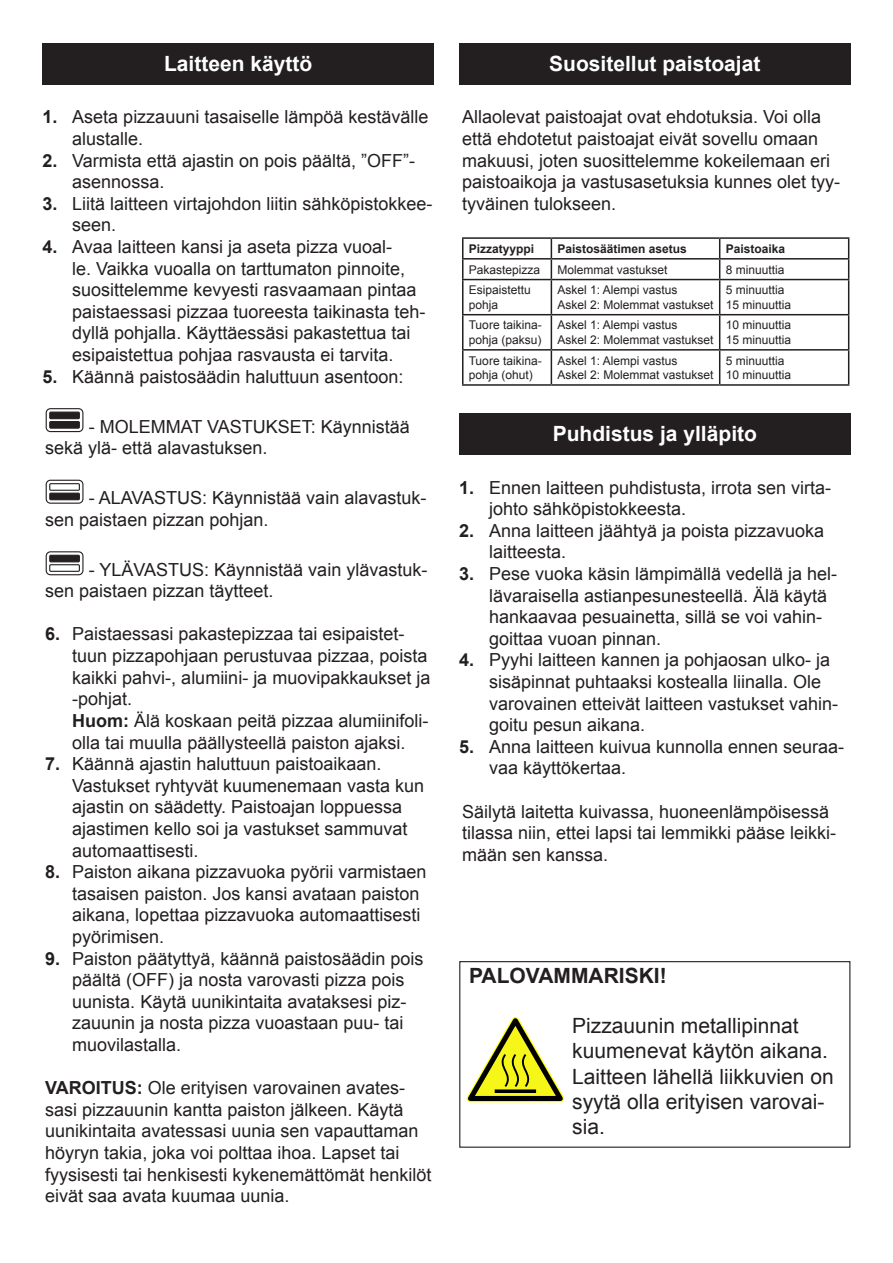
<style>
.page{position:relative;width:893px;height:1263px;background:#fff}
.page>*{position:absolute;margin:0;border:0;box-sizing:border-box;transform-origin:0 0}
.t1{font:21px/25.2px "Arial";color:#231f20}
.t2{font:700 21px "Arial";color:#fff}
.t3{font:700 21px "Arial";color:#231f20}
.t4{font:18px/21.6px "Arial";color:#231f20}
.t5{font:12px/14.4px "Arial";color:#231f20}
.t6{font:700 12px "Arial";color:#231f20}
.s1{font-weight:700}
</style>
<div class="page">
<div style="left:43px;top:43px;width:391px;height:41px;background:#231f20"></div>
<svg style="left:46px;top:409px;width:37px;height:23px"></svg>
<div style="left:46px;top:408px;width:37px;height:24px;border:1px solid #231f20;border-radius:4px"></div>
<div style="left:50px;top:412px;width:29px;height:7px;background:#231f20"></div>
<div style="left:49px;top:412px;width:31px;height:7px;border:1px solid #231f20"></div>
<div style="left:50px;top:422px;width:29px;height:6px;background:#231f20"></div>
<div style="left:49px;top:421px;width:31px;height:8px;border:1px solid #231f20"></div>
<svg style="left:46px;top:480px;width:37px;height:23px"></svg>
<div style="left:46px;top:480px;width:37px;height:24px;border:1px solid #231f20;border-radius:4px"></div>
<div style="left:50px;top:484px;width:29px;height:6px;background:#fff"></div>
<div style="left:49px;top:483px;width:31px;height:8px;border:1px solid #231f20"></div>
<div style="left:50px;top:493px;width:29px;height:7px;background:#231f20"></div>
<div style="left:49px;top:493px;width:31px;height:7px;border:1px solid #231f20"></div>
<svg style="left:46px;top:552px;width:37px;height:23px"></svg>
<div style="left:46px;top:551px;width:37px;height:24px;border:1px solid #231f20;border-radius:4px"></div>
<div style="left:50px;top:555px;width:29px;height:7px;background:#231f20"></div>
<div style="left:49px;top:555px;width:31px;height:7px;border:1px solid #231f20"></div>
<div style="left:50px;top:565px;width:29px;height:6px;background:#fff"></div>
<div style="left:49px;top:564px;width:31px;height:8px;border:1px solid #231f20"></div>
<div style="left:459px;top:43px;width:391px;height:41px;background:#231f20"></div>
<hr style="left:462px;top:237px;width:89px;height:2px;background:#231f20">
<hr style="left:551px;top:237px;width:169px;height:2px;background:#231f20">
<hr style="left:720px;top:237px;width:129px;height:2px;background:#231f20">
<hr style="left:462px;top:258px;width:89px;height:2px;background:#231f20">
<svg style="left:462px;top:239px;width:1px;height:40px"></svg>
<hr style="left:551px;top:258px;width:169px;height:2px;background:#231f20">
<svg style="left:551px;top:239px;width:1px;height:40px"></svg>
<hr style="left:720px;top:258px;width:129px;height:2px;background:#231f20">
<svg style="left:719px;top:239px;width:1px;height:40px"></svg>
<svg style="left:848px;top:239px;width:1px;height:40px"></svg>
<hr style="left:462px;top:279px;width:89px;height:1px;background:#231f20">
<hr style="left:462px;top:280px;width:1px;height:34px;background:#231f20">
<hr style="left:551px;top:279px;width:169px;height:1px;background:#231f20">
<hr style="left:551px;top:280px;width:1px;height:34px;background:#231f20">
<hr style="left:720px;top:279px;width:129px;height:1px;background:#231f20">
<hr style="left:719px;top:280px;width:1px;height:34px;background:#231f20">
<hr style="left:848px;top:280px;width:1px;height:34px;background:#231f20">
<hr style="left:462px;top:314px;width:89px;height:1px;background:#231f20">
<hr style="left:462px;top:315px;width:1px;height:34px;background:#231f20">
<hr style="left:551px;top:314px;width:169px;height:1px;background:#231f20">
<hr style="left:551px;top:315px;width:1px;height:34px;background:#231f20">
<hr style="left:720px;top:314px;width:129px;height:1px;background:#231f20">
<hr style="left:719px;top:315px;width:1px;height:34px;background:#231f20">
<hr style="left:848px;top:315px;width:1px;height:34px;background:#231f20">
<hr style="left:462px;top:349px;width:89px;height:2px;background:#231f20">
<hr style="left:462px;top:351px;width:1px;height:33px;background:#231f20">
<hr style="left:551px;top:349px;width:169px;height:2px;background:#231f20">
<hr style="left:551px;top:351px;width:1px;height:33px;background:#231f20">
<hr style="left:720px;top:349px;width:129px;height:2px;background:#231f20">
<hr style="left:719px;top:351px;width:1px;height:33px;background:#231f20">
<hr style="left:848px;top:351px;width:1px;height:33px;background:#231f20">
<hr style="left:462px;top:384px;width:89px;height:2px;background:#231f20">
<hr style="left:551px;top:384px;width:169px;height:2px;background:#231f20">
<hr style="left:720px;top:384px;width:129px;height:2px;background:#231f20">
<div style="left:459px;top:413px;width:391px;height:42px;background:#231f20"></div>
<svg style="left:467px;top:1017px;width:97px;height:85px"></svg>
<div style="left:459px;top:961px;width:391px;height:187px;border:1px solid #231f20"></div>
<p class="t2" style="left:164px;top:50px;width:150px">Laitteen käyttö</p>
<p class="t4" style="left:72px;top:106px;width:358px;text-indent:-30px"><span class="s1">1.</span> Aseta pizzauuni tasaiselle lämpöä kestävälle alustalle.</p>
<p class="t4" style="left:72px;top:150px;width:344px;text-indent:-30px"><span class="s1">2.</span> Varmista että ajastin on pois päältä, ”OFF”- asennossa.</p>
<p class="t4" style="left:72px;top:193px;width:362px;text-indent:-30px"><span class="s1">3.</span> Liitä laitteen virtajohdon liitin sähköpistokkee&shy;seen.</p>
<p class="t4" style="left:72px;top:236px;width:355px;text-indent:-30px"><span class="s1">4.</span> Avaa laitteen kansi ja aseta pizza vuoal-<br>le. Vaikka vuoalla on tarttumaton pinnoite, suosittelemme kevyesti rasvaamaan pintaa paistaessasi pizzaa tuoreesta taikinasta teh&shy;dyllä pohjalla. Käyttäessäsi pakastettua tai esipaistettua pohjaa rasvausta ei tarvita.</p>
<p class="t4" style="left:43px;top:366px;width:362px"><span class="s1">5.</span> Käännä paistosäädin haluttuun asentoon:</p>
<p class="t4" style="left:45px;top:416px;width:366px;text-indent:44px">- MOLEMMAT VASTUKSET: Käynnistää sekä ylä- että alavastuksen.</p>
<p class="t4" style="left:45px;top:487px;width:383px;text-indent:44px">- ALAVASTUS: Käynnistää vain alavastuk&shy;sen paistaen pizzan pohjan.</p>
<p class="t4" style="left:45px;top:559px;width:384px;text-indent:44px">- YLÄVASTUS: Käynnistää vain ylävastuk&shy;sen paistaen pizzan täytteet.</p>
<p class="t4" style="left:72px;top:623px;width:360px;text-indent:-27px"><span class="s1">6.</span> Paistaessasi pakastepizzaa tai esipaistet&shy;tuun pizzapohjaan perustuvaa pizzaa, poista kaikki pahvi-, alumiini- ja muovipakkaukset ja -pohjat.<br><span class="s1">Huom:</span> Älä koskaan peitä pizzaa alumiinifoli&shy;olla tai muulla päällysteellä paiston ajaksi.</p>
<p class="t4" style="left:72px;top:753px;width:353px;text-indent:-27px"><span class="s1">7.</span> Käännä ajastin haluttuun paistoaikaan.<br>Vastukset ryhtyvät kuumenemaan vasta kun ajastin on säädetty. Paistoajan loppuessa ajastimen kello soi ja vastukset sammuvat automaattisesti.</p>
<p class="t4" style="left:72px;top:861px;width:356px;text-indent:-27px"><span class="s1">8.</span> Paiston aikana pizzavuoka pyörii varmistaen tasaisen paiston. Jos kansi avataan paiston aikana, lopettaa pizzavuoka automaattisesti pyörimisen.</p>
<p class="t4" style="left:72px;top:947px;width:353px;text-indent:-27px"><span class="s1">9.</span> Paiston päätyttyä, käännä paistosäädin pois päältä (OFF) ja nosta varovasti pizza pois uunista. Käytä uunikintaita avataksesi piz&shy;zauunin ja nosta pizza vuoastaan puu- tai muovilastalla.</p>
<p class="t4" style="left:45px;top:1077px;width:388px"><span class="s1">VAROITUS:</span> Ole erityisen varovainen avates&shy;sasi pizzauunin kantta paiston jälkeen. Käytä uunikintaita avatessasi uunia sen vapauttaman höyryn takia, joka voi polttaa ihoa. Lapset tai fyysisesti tai henkisesti kykenemättömät henkilöt eivät saa avata kuumaa uunia.</p>
<p class="t2" style="left:549px;top:50px;width:213px">Suositellut paistoajat</p>
<p class="t4" style="left:462px;top:106px;width:380px">Allaolevat paistoajat ovat ehdotuksia. Voi olla että ehdotetut paistoajat eivät sovellu omaan makuusi, joten suosittelemme kokeilemaan eri paistoaikoja ja vastusasetuksia kunnes olet tyy&shy;tyväinen tulokseen.</p>
<p class="t6" style="left:469px;top:241px;width:67px">Pizzatyyppi</p>
<p class="t6" style="left:557px;top:241px;width:131px">Paistosäätimen asetus</p>
<p class="t6" style="left:726px;top:241px;width:61px">Paistoaika</p>
<p class="t5" style="left:469px;top:262px;width:73px">Pakastepizza</p>
<p class="t5" style="left:557px;top:262px;width:112px">Molemmat vastukset</p>
<p class="t5" style="left:726px;top:262px;width:60px">8 minuuttia</p>
<p class="t5" style="left:469px;top:283px;width:64px">Esipaistettu pohja</p>
<p class="t5" style="left:557px;top:283px;width:122px">Askel 1: Alempi vastus</p>
<p class="t5" style="left:726px;top:283px;width:60px">5 minuuttia</p>
<p class="t5" style="left:726px;top:297px;width:67px">15 minuuttia</p>
<p class="t5" style="left:557px;top:297px;width:158px">Askel 2: Molemmat vastukset</p>
<p class="t5" style="left:469px;top:318px;width:74px">Tuore taikina&shy;pohja (paksu)</p>
<p class="t5" style="left:557px;top:318px;width:122px">Askel 1: Alempi vastus</p>
<p class="t5" style="left:557px;top:333px;width:158px">Askel 2: Molemmat vastukset</p>
<p class="t5" style="left:469px;top:353px;width:74px">Tuore taikina&shy;pohja (ohut)</p>
<p class="t5" style="left:557px;top:353px;width:122px">Askel 1: Alempi vastus</p>
<p class="t5" style="left:557px;top:368px;width:158px">Askel 2: Molemmat vastukset</p>
<p class="t5" style="left:726px;top:318px;width:67px">10 minuuttia</p>
<p class="t5" style="left:726px;top:333px;width:67px">15 minuuttia</p>
<p class="t5" style="left:726px;top:353px;width:60px">5 minuuttia</p>
<p class="t5" style="left:726px;top:368px;width:67px">10 minuuttia</p>
<p class="t2" style="left:553px;top:420px;width:206px">Puhdistus ja ylläpito</p>
<p class="t4" style="left:489px;top:477px;width:344px;text-indent:-30px"><span class="s1">1.</span> Ennen laitteen puhdistusta, irrota sen virta&shy;johto sähköpistokkeesta.</p>
<p class="t4" style="left:489px;top:520px;width:337px;text-indent:-30px"><span class="s1">2.</span> Anna laitteen jäähtyä ja poista pizzavuoka laitteesta.</p>
<p class="t4" style="left:489px;top:563px;width:350px;text-indent:-30px"><span class="s1">3.</span> Pese vuoka käsin lämpimällä vedellä ja hel&shy;lävaraisella astianpesunesteellä. Älä käytä hankaavaa pesuainetta, sillä se voi vahin&shy;goittaa vuoan pinnan.</p>
<p class="t4" style="left:489px;top:649px;width:351px;text-indent:-30px"><span class="s1">4.</span> Pyyhi laitteen kannen ja pohjaosan ulko- ja sisäpinnat puhtaaksi kostealla liinalla. Ole varovainen etteivät laitteen vastukset vahin&shy;goitu pesun aikana.</p>
<p class="t4" style="left:489px;top:736px;width:357px;text-indent:-30px"><span class="s1">5.</span> Anna laitteen kuivua kunnolla ennen seuraa&shy;vaa käyttökertaa.</p>
<p class="t4" style="left:462px;top:801px;width:376px">Säilytä laitetta kuivassa, huoneenlämpöisessä tilassa niin, ettei lapsi tai lemmikki pääse leikki&shy;mään sen kanssa.</p>
<p class="t3" style="left:469px;top:961px;width:199px">PALOVAMMARISKI!</p>
<p class="t1" style="left:572px;top:1013px;width:263px">Pizzauunin metallipinnat kuumenevat käytön aikana.<br>Laitteen lähellä liikkuvien on syytä olla erityisen varovai&shy;sia.</p>
</div>
